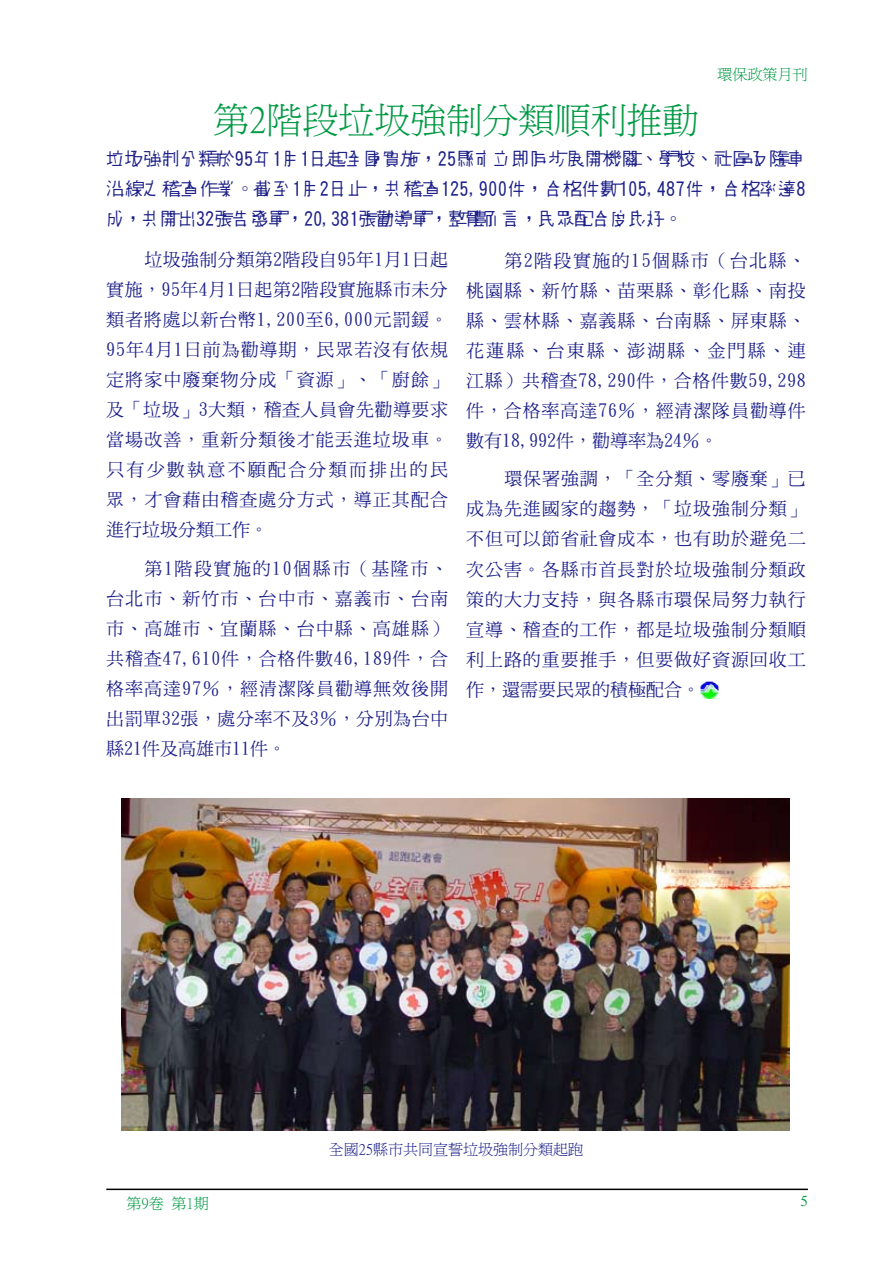
<style>
.page{position:relative;width:893px;height:1263px;background:#fff}
.page>*{position:absolute;margin:0;border:0;box-sizing:border-box;transform-origin:0 0}
.t1{font:36px "P Ming Li U";color:#094}
.t2{font:18px/30px "DF Ming Md WIN BF";letter-spacing:.05em;color:#1d2088;text-align:justify}
.t3{font:18px/30px "DL Hei Md WIN BF";color:#1d2088;text-align:justify}
.t4{font:15px "P Ming Li U";color:#1d2088}
.t5{font:15px "Ming Li U";color:#094}
</style>
<div class="page">
<hr style="left:106px;top:1188px;width:702px;height:2px;background:#000">
<img style="left:700px;top:681px;width:19px;height:17px">
<img style="left:121px;top:798px;width:668px;height:332px">
<p class="t5" style="left:717px;top:67px;width:91px">環保政策月刊</p>
<h1 class="t1" style="left:214px;top:102px;width:486px">第2階段垃圾強制分類順利推動</h1>
<p class="t3" style="left:106px;top:144px;width:701px">垃圾強制分類於95年1月1日起全國實施，25縣市立即同步展開機關、學校、社區及隨車沿線之稽查作業。截至1月2日止，共稽查125,900件，合格件數105,487件，合格率達8成，共開出32張告發單，20,381張勸導單，整體而言，民眾配合度良好。</p>
<p class="t2" style="left:106px;top:245px;width:343px;text-indent:38px">垃圾強制分類第2階段自95年1月1日起實施，95年4月1日起第2階段實施縣市未分類者將處以新台幣1,200至6,000元罰鍰。95年4月1日前為勸導期，民眾若沒有依規定將家中廢棄物分成「資源」、「廚餘」及「垃圾」3大類，稽查人員會先勸導要求當場改善，重新分類後才能丟進垃圾車。只有少數執意不願配合分類而排出的民眾，才會藉由稽查處分方式，導正其配合進行垃圾分類工作。</p>
<p class="t2" style="left:106px;top:553px;width:343px;text-indent:38px">第1階段實施的10個縣市（基隆市、台北市、新竹市、台中市、嘉義市、台南市、高雄市、宜蘭縣、台中縣、高雄縣）共稽查47,610件，合格件數46,189件，合格率高達97％，經清潔隊員勸導無效後開出罰單32張，處分率不及3％，分別為台中縣21件及高雄市11件。</p>
<p class="t2" style="left:466px;top:246px;width:341px;text-indent:38px">第2階段實施的15個縣市（台北縣、桃園縣、新竹縣、苗栗縣、彰化縣、南投縣、雲林縣、嘉義縣、台南縣、屏東縣、花蓮縣、台東縣、澎湖縣、金門縣、連江縣）共稽查78,290件，合格件數59,298件，合格率高達76％，經清潔隊員勸導件數有18,992件，勸導率為24％。</p>
<p class="t2" style="left:466px;top:464px;width:341px;text-indent:38px">環保署強調，「全分類、零廢棄」已成為先進國家的趨勢，「垃圾強制分類」不但可以節省社會成本，也有助於避免二次公害。各縣市首長對於垃圾強制分類政策的大力支持，與各縣市環保局努力執行宣導、稽查的工作，都是垃圾強制分類順利上路的重要推手，但要做好資源回收工作，還需要民眾的積極配合。</p>
<p class="t5" style="left:126px;top:1196px;width:84px">第9卷 第1期</p>
<p class="t4" style="left:329px;top:1142px;width:256px">全國25縣市共同宣誓垃圾強制分類起跑</p>
</div>
